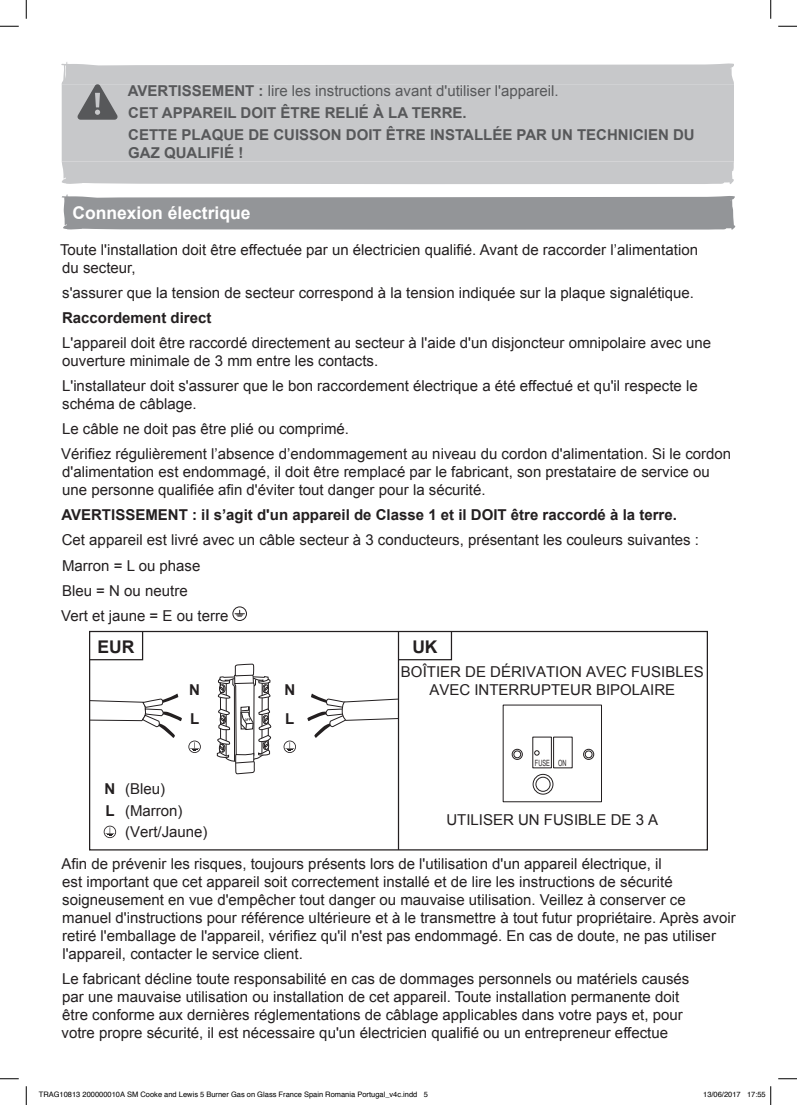
<style>
.page{position:relative;width:797px;height:1105px;background:#fff}
.page>*{position:absolute;margin:0;border:0;box-sizing:border-box;transform-origin:0 0}
.t1{font:700 17.5px "Arial";color:#fff}
.t2{font:700 17.5px "Arial";color:#231f20}
.t3{font:15px/18px "Arial";color:#231f20}
.t4{font:700 15px/21.5px "Arial";color:#57585a}
.t5{font:700 15px/29.1px "Arial";color:#231f20}
.t6{font:8.62px "Arial Narrow";color:#231f20;scale:.8 1}
.t7{font:7.5px "Helvetica";color:#000}
.s1{font-weight:400}
</style>
<div class="page">
<div style="left:62px;top:120px;width:672px;height:42px;background:#c7c8ca"></div>
<svg style="left:62px;top:62px;width:672px;height:58px;background:#c7c8ca"></svg>
<div style="left:62px;top:162px;width:672px;height:22px;background:#c7c8ca"></div>
<svg style="left:62px;top:194px;width:673px;height:36px;background:#9ea0a2"></svg>
<svg style="left:235px;top:610px;width:9px;height:7px"></svg>
<div style="left:232px;top:607px;width:15px;height:14px;border:1px solid #231f20;border-radius:50%"></div>
<svg style="left:91px;top:693px;width:91px;height:45px"></svg>
<svg style="left:307px;top:693px;width:91px;height:45px"></svg>
<svg style="left:217px;top:663px;width:55px;height:111px"></svg>
<svg style="left:188px;top:740px;width:13px;height:13px"></svg>
<svg style="left:104px;top:826px;width:12px;height:12px"></svg>
<svg style="left:283px;top:740px;width:13px;height:13px"></svg>
<div style="left:89px;top:631px;width:619px;height:219px;border:1px solid #231f20"></div>
<hr style="left:398px;top:631px;width:1px;height:219px;background:#231f20">
<svg style="left:89px;top:631px;width:55px;height:30px"></svg>
<svg style="left:397px;top:631px;width:55px;height:30px"></svg>
<svg style="left:511px;top:737px;width:83px;height:58px"></svg>
<div style="left:502px;top:704px;width:100px;height:98px;border:1px solid #231f20"></div>
<svg style="left:0;top:25px;width:19px;height:2px"></svg>
<svg style="left:778px;top:25px;width:19px;height:2px"></svg>
<svg style="left:0;top:1078px;width:19px;height:1px"></svg>
<svg style="left:778px;top:1078px;width:19px;height:1px"></svg>
<svg style="left:25px;top:0;width:2px;height:19px"></svg>
<svg style="left:25px;top:1086px;width:2px;height:19px"></svg>
<svg style="left:770px;top:0;width:1px;height:19px"></svg>
<svg style="left:770px;top:1086px;width:1px;height:19px"></svg>
<p class="t4" style="left:128px;top:81px;width:568px">AVERTISSEMENT : <span class="s1">lire les instructions avant d'utiliser l'appareil.<br></span>CET APPAREIL DOIT ÊTRE RELIÉ À LA TERRE.<br>CETTE PLAQUE DE CUISSON DOIT ÊTRE INSTALLÉE PAR UN TECHNICIEN DU</p>
<p class="t4" style="left:128px;top:142px;width:117px">GAZ QUALIFIÉ !</p>
<p class="t1" style="left:72px;top:202px;width:179px">Connexion électrique</p>
<p class="t3" style="left:60px;top:241px;width:639px">Toute l'installation doit être effectuée par un électricien qualifié. Avant de raccorder l’alimentation du secteur,</p>
<p class="t3" style="left:62px;top:284px;width:633px">s'assurer que la tension de secteur correspond à la tension indiquée sur la plaque signalétique.</p>
<p class="t5" style="left:62px;top:304px;width:151px">Raccordement direct</p>
<p class="t3" style="left:62px;top:334px;width:650px">L'appareil doit être raccordé directement au secteur à l'aide d'un disjoncteur omnipolaire avec une ouverture minimale de 3 mm entre les contacts.</p>
<p class="t3" style="left:62px;top:377px;width:637px">L'installateur doit s'assurer que le bon raccordement électrique a été effectué et qu'il respecte le schéma de câblage.</p>
<p class="t3" style="left:61px;top:416px;width:671px;line-height:25.1px">Le câble ne doit pas être plié ou comprimé.<br>Vérifiez régulièrement l’absence d’endommagement au niveau du cordon d'alimentation. Si le cordon</p>
<p class="t3" style="left:62px;top:463px;width:649px">d'alimentation est endommagé, il doit être remplacé par le fabricant, son prestataire de service ou une personne qualifiée afin d'éviter tout danger pour la sécurité.</p>
<p class="t5" style="left:61px;top:501px;width:617px">AVERTISSEMENT : il s’agit d'un appareil de Classe 1 et il DOIT être raccordé à la terre.</p>
<p class="t3" style="left:61px;top:528px;width:639px;line-height:25.1px">Cet appareil est livré avec un câble secteur à 3 conducteurs, présentant les couleurs suivantes :<br>Marron = L ou phase<br>Bleu = N ou neutre<br>Vert et jaune = E ou terre</p>
<p class="t2" style="left:98px;top:635px;width:38px">EUR</p>
<p class="t2" style="left:412px;top:635px;width:27px">UK</p>
<p class="t5" style="left:189px;top:675px;width:12px">N<br>L</p>
<p class="t5" style="left:104px;top:779px;width:12px;line-height:21.2px">N<br>L</p>
<p class="t3" style="left:125px;top:779px;width:84px;line-height:21.2px">(Bleu) (Marron) (Vert/Jaune)</p>
<p class="t5" style="left:284px;top:675px;width:12px">N<br>L</p>
<p class="t3" style="left:401px;top:663px;width:304px;text-align:center">BOÎTIER DE DÉRIVATION AVEC FUSIBLES<br>AVEC INTERRUPTEUR BIPOLAIRE</p>
<p class="t6" style="left:535px;top:757px;width:41px">FUSE ON</p>
<p class="t3" style="left:446px;top:810px;width:213px">UTILISER UN FUSIBLE DE 3 A</p>
<p class="t3" style="left:61px;top:854px;width:675px">Afin de prévenir les risques, toujours présents lors de l'utilisation d'un appareil électrique, il<br>est important que cet appareil soit correctement installé et de lire les instructions de sécurité soigneusement en vue d'empêcher tout danger ou mauvaise utilisation. Veillez à conserver ce manuel d'instructions pour référence ultérieure et à le transmettre à tout futur propriétaire. Après avoir retiré l'emballage de l'appareil, vérifiez qu'il n'est pas endommagé. En cas de doute, ne pas utiliser l'appareil, contacter le service client.</p>
<p class="t3" style="left:62px;top:969px;width:629px">Le fabricant décline toute responsabilité en cas de dommages personnels ou matériels causés par une mauvaise utilisation ou installation de cet appareil. Toute installation permanente doit être conforme aux dernières réglementations de câblage applicables dans votre pays et, pour votre propre sécurité, il est nécessaire qu'un électricien qualifié ou un entrepreneur effectue</p>
<p class="t7" style="left:39px;top:1089px;width:390px">TRAG10813 200000010A SM Cooke and Lewis 5 Burner Gas on Glass France Spain Romania Portugal_v4c.indd 5</p>
<p class="t7" style="left:703px;top:1089px;width:64px">13/06/2017 17:55</p>
</div>
